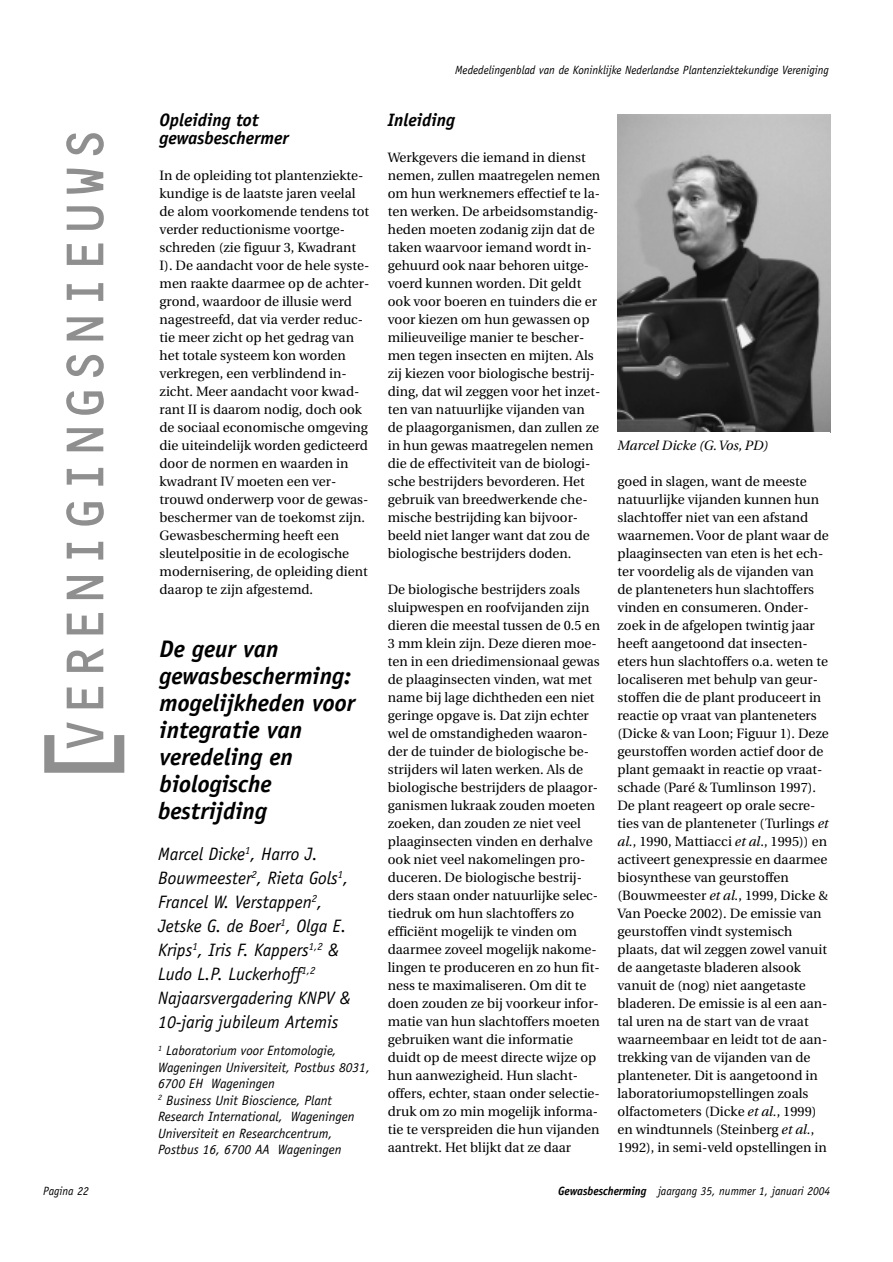
<style>
.page{position:relative;width:893px;height:1262px;background:#fff}
.page>*{position:absolute;margin:0;border:0;box-sizing:border-box;transform-origin:0 0}
.t1{font:108px "OCR C Regular";color:#8f8f8f;scale:.95 1}
.t2{font:54px "OCR C Regular";color:#8f8f8f;scale:.95 1}
.t3{font:italic 700 24px/27px "Officina Sans";color:#000}
.t4{font:italic 18px/24px "Officina Sans";color:#000}
.t5{font:italic 700 18px/18px "Officina Sans";color:#000}
.t6{font:13.5px/18px "Utopia";color:#000}
.t7{font:italic 13.5px/16.5px "Officina Sans";color:#000}
.t8{font:italic 13.5px "Utopia";color:#000}
.t9{font:italic 12px "Officina Sans";color:#000;scale:.95 1}
.s1{font-style:italic}
.s2{font-weight:700}
</style>
<div class="page">
<img style="left:617px;top:115px;width:213px;height:317px">
<h2 class="t2" style="left:66px;top:754px;width:662px;rotate:-90deg">VERENIGINGSNIEUWS</h2>
<h1 class="t1" style="left:51px;top:790px;width:79px;rotate:-90deg">[</h1>
<h3 class="t5" style="left:159px;top:112px;width:131px">Opleiding tot gewasbeschermer</h3>
<p class="t6" style="left:159px;top:168px;width:211px">In de opleiding tot plantenziekte&shy;kundige is de laatste jaren veelal de alom voorkomende tendens tot verder reductionisme voortge&shy;schreden (zie figuur 3, Kwadrant<br>I). De aandacht voor de hele syste&shy;men raakte daarmee op de achter&shy;grond, waardoor de illusie werd nagestreefd, dat via verder reduc&shy;tie meer zicht op het gedrag van het totale systeem kon worden verkregen, een verblindend in&shy;zicht. Meer aandacht voor kwad&shy;rant II is daarom nodig, doch ook de sociaal economische omgeving die uiteindelijk worden gedicteerd door de normen en waarden in kwadrant IV moeten een ver&shy;trouwd onderwerp voor de gewas&shy;beschermer van de toekomst zijn.<br>Gewasbescherming heeft een sleutelpositie in de ecologische modernisering, de opleiding dient daarop te zijn afgestemd.</p>
<h3 class="t3" style="left:158px;top:637px;width:199px">De geur van gewasbescherming: mogelijkheden voor integratie van veredeling en biologische bestrijding</h3>
<h3 class="t4" style="left:158px;top:843px;width:194px">Marcel Dicke<sup>1</sup>, Harro J.<br>Bouwmeester<sup>2</sup>, Rieta Gols<sup>1</sup>,<br>Francel W. Verstappen<sup>2</sup>,<br>Jetske G. de Boer<sup>1</sup>, Olga E.<br>Krips<sup>1</sup>, Iris F. Kappers<sup>1,2</sup> &amp;<br>Ludo L.P. Luckerhoff<sup>1,2<br></sup>Najaarsvergadering KNPV &amp;<br>10-jarig jubileum Artemis</h3>
<p class="t7" style="left:158px;top:1043px;width:213px"><sup>1</sup> Laboratorium voor Entomologie, Wageningen Universiteit, Postbus 8031, 6700 EH Wageningen<br><sup>2</sup> Business Unit Bioscience, Plant Research International, Wageningen Universiteit en Researchcentrum, Postbus 16, 6700 AA Wageningen</p>
<p class="t9" style="left:455px;top:65px;width:394px">Mededelingenblad van de Koninklijke Nederlandse Plantenziektekundige Vereniging</p>
<h3 class="t5" style="left:388px;top:112px;width:69px">Inleiding</h3>
<p class="t6" style="left:388px;top:150px;width:214px">Werkgevers die iemand in dienst nemen, zullen maatregelen nemen om hun werknemers effectief te la&shy;ten werken. De arbeidsomstandig&shy;heden moeten zodanig zijn dat de taken waarvoor iemand wordt in&shy;gehuurd ook naar behoren uitge&shy;voerd kunnen worden. Dit geldt ook voor boeren en tuinders die er voor kiezen om hun gewassen op milieuveilige manier te bescher&shy;men tegen insecten en mijten. Als zij kiezen voor biologische bestrij&shy;ding, dat wil zeggen voor het inzet&shy;ten van natuurlijke vijanden van de plaagorganismen, dan zullen ze in hun gewas maatregelen nemen die de effectiviteit van de biologi&shy;sche bestrijders bevorderen. Het gebruik van breedwerkende che&shy;mische bestrijding kan bijvoor&shy;beeld niet langer want dat zou de biologische bestrijders doden.</p>
<p class="t6" style="left:388px;top:582px;width:214px">De biologische bestrijders zoals sluipwespen en roofvijanden zijn dieren die meestal tussen de 0.5 en 3 mm klein zijn. Deze dieren moe&shy;ten in een driedimensionaal gewas de plaaginsecten vinden, wat met name bij lage dichtheden een niet geringe opgave is. Dat zijn echter wel de omstandigheden waaron&shy;der de tuinder de biologische be&shy;strijders wil laten werken. Als de biologische bestrijders de plaagor&shy;ganismen lukraak zouden moeten zoeken, dan zouden ze niet veel plaaginsecten vinden en derhalve ook niet veel nakomelingen pro&shy;duceren. De biologische bestrij&shy;ders staan onder natuurlijke selec&shy;tiedruk om hun slachtoffers zo efficiënt mogelijk te vinden om daarmee zoveel mogelijk nakome&shy;lingen te produceren en zo hun fit&shy;ness te maximaliseren. Om dit te doen zouden ze bij voorkeur infor&shy;matie van hun slachtoffers moeten gebruiken want die informatie duidt op de meest directe wijze op hun aanwezigheid. Hun slacht&shy;offers, echter, staan onder selectie&shy;druk om zo min mogelijk informa&shy;tie te verspreiden die hun vijanden aantrekt. Het blijkt dat ze daar</p>
<p class="t8" style="left:617px;top:440px;width:152px">Marcel Dicke (G. Vos, PD)</p>
<p class="t6" style="left:617px;top:474px;width:213px">goed in slagen, want de meeste natuurlijke vijanden kunnen hun slachtoffer niet van een afstand waarnemen. Voor de plant waar de plaaginsecten van eten is het ech&shy;ter voordelig als de vijanden van de planteneters hun slachtoffers vinden en consumeren. Onder&shy;zoek in de afgelopen twintig jaar heeft aangetoond dat insecten&shy;eters hun slachtoffers o.a. weten te localiseren met behulp van geur&shy;stoffen die de plant produceert in reactie op vraat van planteneters (Dicke &amp; van Loon; Figuur 1). Deze geurstoffen worden actief door de plant gemaakt in reactie op vraat&shy;schade (Paré &amp; Tumlinson 1997).<br>De plant reageert op orale secre&shy;ties van de planteneter (Turlings <span class="s1">et al.</span>, 1990, Mattiacci <span class="s1">et al</span>., 1995)) en activeert genexpressie en daarmee biosynthese van geurstoffen (Bouwmeester <span class="s1">et al.</span>, 1999, Dicke &amp; Van Poecke 2002). De emissie van geurstoffen vindt systemisch plaats, dat wil zeggen zowel vanuit de aangetaste bladeren alsook vanuit de (nog) niet aangetaste bladeren. De emissie is al een aan&shy;tal uren na de start van de vraat waarneembaar en leidt tot de aan&shy;trekking van de vijanden van de planteneter. Dit is aangetoond in laboratoriumopstellingen zoals olfactometers (Dicke <span class="s1">et al.</span>, 1999) en windtunnels (Steinberg <span class="s1">et al.</span>, 1992), in semi-veld opstellingen in</p>
<p class="t9" style="left:43px;top:1186px;width:49px">Pagina 22</p>
<p class="t9" style="left:558px;top:1186px;width:288px"><span class="s2">Gewasbescherming</span> jaargang 35, nummer 1, januari 2004</p>
</div>
